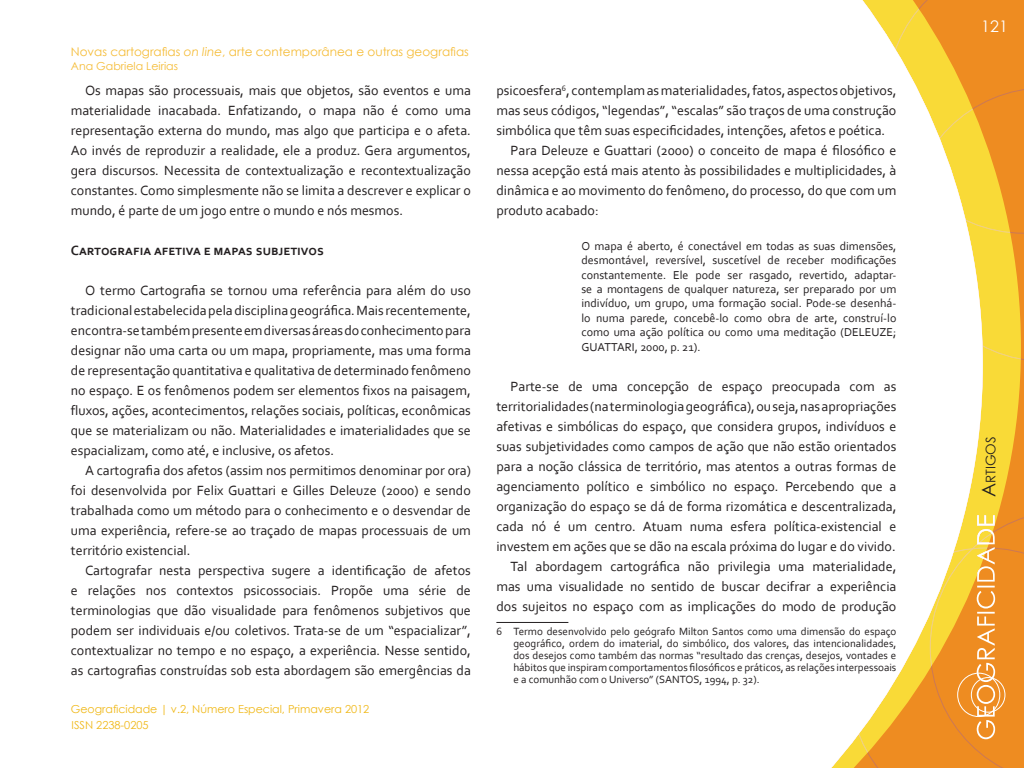
<style>
.page{position:relative;width:1024px;height:768px;background:#fff}
.page>*{position:absolute;margin:0;border:0;box-sizing:border-box;transform-origin:0 0}
.t1{font:16px "Century Gothic";color:#fff}
.corpo{font:14px/20px "Corbel";color:#231f20;text-align:justify}
.Título_N_1{font:700 14px "Corbel";letter-spacing:.04em;color:#231f20}
.t2{font:13.3px "Century Gothic";color:#231f20}
.citacao{font:12px/14.4px "Corbel";color:#231f20;text-align:justify}
.t3{font:12px "Century Gothic";color:#f5bc37}
.Texto_de_nota_de_rod{font:11px/12.1px "Corbel";color:#231f20;text-align:justify}
.t4{font:11px "Century Gothic";color:#f0b817}
.t5{font:11px "Century Gothic";color:#f5bc37}
.s1{font-style:italic}
.s2{font-size:19px}
</style>
<div class="page">
<svg style="left:1021px;top:87px;width:3px;height:275px"></svg>
<svg style="left:1021px;top:510px;width:3px;height:258px"></svg>
<svg style="left:568px;top:0;width:453px;height:768px"></svg>
<hr style="left:496px;top:622px;width:72px;height:1px;background:#231f20">
<p class="t3" style="left:71px;top:44px;width:400px">Novas cartografias <span class="s1">on line</span>, arte contemporânea e outras geografias</p>
<p class="t5" style="left:71px;top:58px;width:109px">Ana Gabriela Leirias</p>
<p class="corpo" style="left:71px;top:80px;width:402px;text-indent:14px">Os mapas são processuais, mais que objetos, são eventos e uma materialidade inacabada. Enfatizando, o mapa não é como uma representação externa do mundo, mas algo que participa e o afeta.<br>Ao invés de reproduzir a realidade, ele a produz. Gera argumentos, gera discursos. Necessita de contextualização e recontextualização constantes. Como simplesmente não se limita a descrever e explicar o mundo, é parte de um jogo entre o mundo e nós mesmos.</p>
<p class="Título_N_1" style="left:71px;top:242px;width:255px">Cartografia afetiva e mapas subjetivos</p>
<p class="corpo" style="left:71px;top:280px;width:402px;text-indent:14px">O termo Cartografia se tornou uma referência para além do uso tradicional estabelecida pela disciplina geográfica. Mais recentemente, encontra-se também presente em diversas áreas do conhecimento para designar não uma carta ou um mapa, propriamente, mas uma forma de representação quantitativa e qualitativa de determinado fenômeno no espaço. E os fenômenos podem ser elementos fixos na paisagem, fluxos, ações, acontecimentos, relações sociais, políticas, econômicas que se materializam ou não. Materialidades e imaterialidades que se espacializam, como até, e inclusive, os afetos.</p>
<p class="corpo" style="left:71px;top:460px;width:402px;text-indent:14px">A cartografia dos afetos (assim nos permitimos denominar por ora) foi desenvolvida por Felix Guattari e Gilles Deleuze (2000) e sendo trabalhada como um método para o conhecimento e o desvendar de uma experiência, refere-se ao traçado de mapas processuais de um território existencial.</p>
<p class="corpo" style="left:71px;top:560px;width:402px;text-indent:14px">Cartografar nesta perspectiva sugere a identificação de afetos e relações nos contextos psicossociais. Propõe uma série de terminologias que dão visualidade para fenômenos subjetivos que podem ser individuais e/ou coletivos. Trata-se de um “espacializar”, contextualizar no tempo e no espaço, a experiência. Nesse sentido, as cartografias construídas sob esta abordagem são emergências da</p>
<p class="t4" style="left:71px;top:702px;width:300px">Geograficidade | v.2, Número Especial, Primavera 2012</p>
<p class="t4" style="left:72px;top:717px;width:79px">ISSN 2238-0205</p>
<p class="corpo" style="left:496px;top:80px;width:402px">psicoesfera<sup>6</sup>, contemplam as materialidades, fatos, aspectos objetivos, mas seus códigos, “legendas”, “escalas” são traços de uma construção simbólica que têm suas especificidades, intenções, afetos e poética.</p>
<p class="corpo" style="left:496px;top:140px;width:402px;text-indent:14px">Para Deleuze e Guattari (2000) o conceito de mapa é filosófico e nessa acepção está mais atento às possibilidades e multiplicidades, à dinâmica e ao movimento do fenômeno, do processo, do que com um produto acabado:</p>
<p class="citacao" style="left:581px;top:238px;width:317px">O mapa é aberto, é conectável em todas as suas dimensões, desmontável, reversível, suscetível de receber modificações constantemente. Ele pode ser rasgado, revertido, adaptar&shy;se a montagens de qualquer natureza, ser preparado por um indivíduo, um grupo, uma formação social. Pode-se desenhá&shy;lo numa parede, concebê-lo como obra de arte, construí-lo como uma ação política ou como uma meditação (DELEUZE; GUATTARI, 2000, p. 21).</p>
<p class="corpo" style="left:496px;top:376px;width:402px;text-indent:14px">Parte-se de uma concepção de espaço preocupada com as territorialidades (na terminologia geográfica), ou seja, nas apropriações afetivas e simbólicas do espaço, que considera grupos, indivíduos e suas subjetividades como campos de ação que não estão orientados para a noção clássica de território, mas atentos a outras formas de agenciamento político e simbólico no espaço. Percebendo que a organização do espaço se dá de forma rizomática e descentralizada, cada nó é um centro. Atuam numa esfera política-existencial e investem em ações que se dão na escala próxima do lugar e do vivido.</p>
<p class="corpo" style="left:496px;top:556px;width:402px;text-indent:14px">Tal abordagem cartográfica não privilegia uma materialidade, mas uma visualidade no sentido de buscar decifrar a experiência dos sujeitos no espaço com as implicações do modo de produção</p>
<p class="Texto_de_nota_de_rod" style="left:513px;top:625px;width:385px;text-indent:-17px">6 Termo desenvolvido pelo geógrafo Milton Santos como uma dimensão do espaço geográfico, ordem do imaterial, do simbólico, dos valores, das intencionalidades, dos desejos como também das normas “resultado das crenças, desejos, vontades e hábitos que inspiram comportamentos filosóficos e práticos, as relações interpessoais e a comunhão com o Universo” (SANTOS, 1994, p. 32).</p>
<p class="t1" style="left:981px;top:15px;width:28px">121</p>
<p class="t2" style="left:981px;top:497px;width:62px;rotate:-90deg"><span class="s2">A</span>rtigos</p>
</div>
